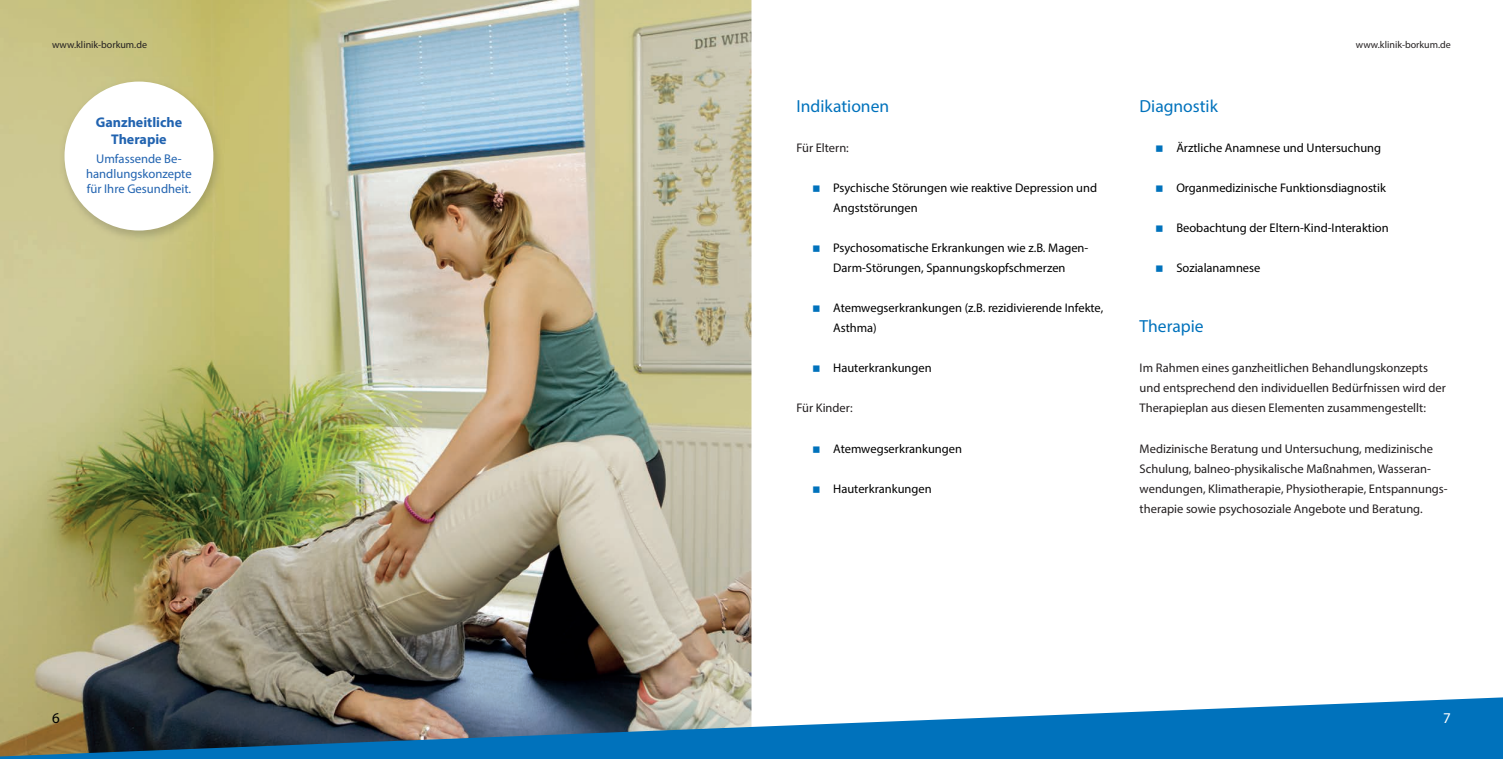
<style>
.page{position:relative;width:1503px;height:759px;background:#fff}
.page>*{position:absolute;margin:0;border:0;box-sizing:border-box;transform-origin:0 0}
.t1{font:17.5px "Myriad Pro";color:#0072bc}
.t2{font:15px "Myriad Pro";color:#fff}
.t3{font:15px "Myriad Pro";color:#000}
.t4{font:700 14px/16.9px "Myriad Pro";color:#2163b0;text-align:center}
.t5{font:12.62px/15.1px "Myriad Pro";color:#2163b0;text-align:center}
.t6{font:12.5px/20px "Myriad Pro";color:#000}
.t7{font:12.5px/20px "Myriad Pro";color:#231f20}
.t8{font:10px "Myriad Pro";color:#231f20}
</style>
<div class="page">
<img style="left:0;top:0;width:751px;height:697px">
<img style="left:59px;top:77px;width:164px;height:165px">
<div style="left:64px;top:81px;width:149px;height:149px;background:#fff;border-radius:50%"></div>
<svg style="left:0;top:697px;width:1502px;height:61px;background:#447ea1"></svg>
<p class="t8" style="left:52px;top:38px;width:96px">www.klinik-borkum.de</p>
<p class="t8" style="left:1355px;top:38px;width:96px">www.klinik-borkum.de</p>
<p class="t4" style="left:96px;top:113px;width:88px">Ganzheitliche<br>Therapie</p>
<p class="t5" style="left:86px;top:151px;width:107px">Umfassende Be&shy;handlungskonzepte für Ihre Gesundheit.</p>
<p class="t3" style="left:52px;top:708px;width:9px">6</p>
<h1 class="t1" style="left:796px;top:95px;width:94px">Indikationen</h1>
<p class="t7" style="left:796px;top:138px;width:54px">Für Eltern:</p>
<p class="t6" style="left:833px;top:178px;width:265px">Psychische Störungen wie reaktive Depression und<br>Angststörungen</p>
<p class="t6" style="left:833px;top:238px;width:257px">Psychosomatische Erkrankungen wie z.B. Magen-<br>Darm-Störungen, Spannungskopfschmerzen</p>
<p class="t6" style="left:833px;top:298px;width:271px">Atemwegserkrankungen (z.B. rezidivierende Infekte,<br>Asthma)</p>
<p class="t6" style="left:833px;top:358px;width:100px">Hauterkrankungen</p>
<p class="t7" style="left:796px;top:398px;width:58px">Für Kinder:</p>
<p class="t6" style="left:833px;top:438px;width:130px">Atemwegserkrankungen</p>
<p class="t6" style="left:833px;top:478px;width:100px">Hauterkrankungen</p>
<h1 class="t1" style="left:1139px;top:95px;width:80px">Diagnostik</h1>
<p class="t6" style="left:1176px;top:138px;width:206px">Ärztliche Anamnese und Untersuchung</p>
<p class="t6" style="left:1176px;top:178px;width:211px">Organmedizinische Funktionsdiagnostik</p>
<p class="t6" style="left:1176px;top:218px;width:214px">Beobachtung der Eltern-Kind-Interaktion</p>
<p class="t6" style="left:1176px;top:258px;width:86px">Sozialanamnese</p>
<h1 class="t1" style="left:1139px;top:315px;width:65px">Therapie</h1>
<p class="t7" style="left:1139px;top:358px;width:308px">Im Rahmen eines ganzheitlichen Behandlungskonzepts und entsprechend den individuellen Bedürfnissen wird der<br>Therapieplan aus diesen Elementen zusammengestellt:</p>
<p class="t7" style="left:1139px;top:438px;width:309px">Medizinische Beratung und Untersuchung, medizinische Schulung, balneo-physikalische Maßnahmen, Wasseran&shy;wendungen, Klimatherapie, Physiotherapie, Entspannungs&shy;therapie sowie psychosoziale Angebote und Beratung.</p>
<p class="t2" style="left:1443px;top:708px;width:9px">7</p>
</div>
